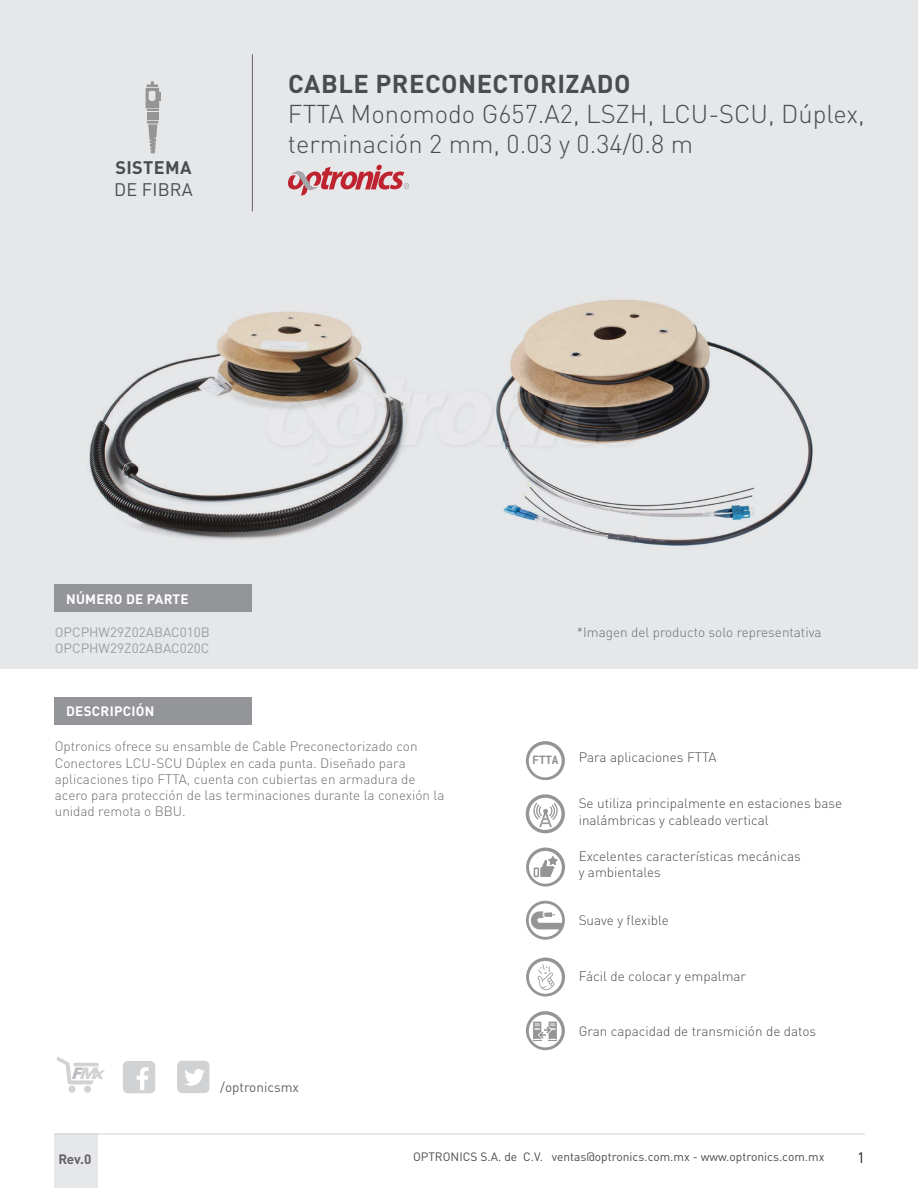
<style>
.page{position:relative;width:918px;height:1188px;background:#fff}
.page>*{position:absolute;margin:0;border:0;box-sizing:border-box;transform-origin:0 0}
.t1{font:300 25.5px/30px "DIN Pro";color:#4b4c4d}
.t2{font:700 25.5px "DIN Pro";letter-spacing:.02em;color:#4b4c4d}
.t3{font:700 18px "DIN Pro";letter-spacing:.02em;color:#4b4c4d}
.t4{font:18px "DIN Pro";letter-spacing:.01em;color:#4b4c4d}
.t5{font:15px "DIN Pro";color:#231f20}
.t6{font:300 13.5px/16.2px "DIN Pro";color:#6c6d70}
.t7{font:300 13.5px/16.5px "DIN Pro";color:#4b4c4d}
.t8{font:13.5px/16.2px "DIN Pro";color:#9d9fa2}
.t9{font:700 13.5px "DIN Pro";letter-spacing:.02em;color:#fff}
.t10{font:13.5px "DIN Pro";color:#636366}
.t11{font:700 13.5px "DIN Pro";color:#636366}
.t12{font:12px "DIN Pro";color:#4b4c4d}
.t13{font:700 11.55px "Roboto Mono";color:#8a8c8f;scale:.93 1}
</style>
<div class="page">
<div style="left:1px;top:0;width:917px;height:669px;background:#e6e7e9"></div>
<div style="left:54px;top:1134px;width:44px;height:54px;background:#e6e7e9"></div>
<hr style="left:55px;top:1134px;width:810px;height:1px;background:#d1d2d4">
<hr style="left:252px;top:54px;width:1px;height:157px;background:#636366">
<svg style="left:288px;top:165px;width:121px;height:30px"></svg>
<svg style="left:146px;top:81px;width:15px;height:72px"></svg>
<img style="left:89px;top:311px;width:300px;height:228px">
<div style="left:54px;top:584px;width:198px;height:28px;background:#939598"></div>
<div style="left:68px;top:1086px;width:8px;height:7px;background:#d1d2d4;border-radius:50%"></div>
<div style="left:84px;top:1086px;width:7px;height:7px;background:#d1d2d4;border-radius:50%"></div>
<svg style="left:56px;top:1057px;width:49px;height:27px"></svg>
<div style="left:123px;top:1061px;width:32px;height:32px;background:#d1d2d4;border-radius:5px"></div>
<svg style="left:137px;top:1067px;width:11px;height:23px"></svg>
<div style="left:177px;top:1061px;width:32px;height:32px;background:#d1d2d4;border-radius:5px"></div>
<svg style="left:185px;top:1069px;width:20px;height:17px"></svg>
<div style="left:54px;top:697px;width:197px;height:28px;background:#939598"></div>
<svg style="left:526px;top:741px;width:39px;height:39px"></svg>
<svg style="left:526px;top:1011px;width:39px;height:39px"></svg>
<svg style="left:526px;top:901px;width:39px;height:39px"></svg>
<svg style="left:526px;top:848px;width:39px;height:39px"></svg>
<svg style="left:526px;top:958px;width:39px;height:39px"></svg>
<svg style="left:526px;top:794px;width:39px;height:39px"></svg>
<img style="left:503px;top:299px;width:310px;height:247px">
<img style="left:261px;top:365px;width:393px;height:108px">
<svg style="left:266px;top:371px;width:378px;height:92px"></svg>
<h2 class="t3" style="left:115px;top:153px;width:78px">SISTEMA</h2>
<h2 class="t4" style="left:114px;top:177px;width:80px">DE FIBRA</h2>
<h1 class="t2" style="left:288px;top:62px;width:344px">CABLE PRECONECTORIZADO</h1>
<h1 class="t1" style="left:288px;top:97px;width:578px">FTTA Monomodo G657.A2, LSZH, LCU-SCU, Dúplex, terminación 2 mm, 0.03 y 0.34/0.8 m</h1>
<p class="t9" style="left:66px;top:588px;width:124px">NÚMERO DE PARTE</p>
<p class="t8" style="left:55px;top:623px;width:157px">OPCPHW29Z02ABAC010B<br>OPCPHW29Z02ABAC020C</p>
<p class="t9" style="left:66px;top:700px;width:90px">DESCRIPCIÓN</p>
<p class="t6" style="left:577px;top:623px;width:246px">*Imagen del producto solo representativa</p>
<p class="t6" style="left:55px;top:737px;width:391px">Optronics ofrece su ensamble de Cable Preconectorizado con Conectores LCU-SCU Dúplex en cada punta. Diseñado para aplicaciones tipo FTTA, cuenta con cubiertas en armadura de acero para protección de las terminaciones durante la conexión la unidad remota o BBU.</p>
<p class="t10" style="left:220px;top:1078px;width:80px">/optronicsmx</p>
<p class="t13" style="left:533px;top:752px;width:29px">FTTA</p>
<p class="t7" style="left:579px;top:748px;width:139px">Para aplicaciones FTTA</p>
<p class="t7" style="left:579px;top:794px;width:265px">Se utiliza principalmente en estaciones base inalámbricas y cableado vertical</p>
<p class="t7" style="left:579px;top:847px;width:224px">Excelentes características mecánicas y ambientales</p>
<p class="t7" style="left:579px;top:911px;width:92px">Suave y flexible</p>
<p class="t7" style="left:579px;top:966px;width:169px">Fácil de colocar y empalmar</p>
<p class="t7" style="left:579px;top:1022px;width:239px">Gran capacidad de transmición de datos</p>
<p class="t11" style="left:58px;top:1148px;width:34px">Rev.0</p>
<p class="t12" style="left:413px;top:1149px;width:413px">OPTRONICS S.A. de C.V. ventas@optronics.com.mx - www.optronics.com.mx</p>
<p class="t5" style="left:857px;top:1148px;width:9px">1</p>
</div>
